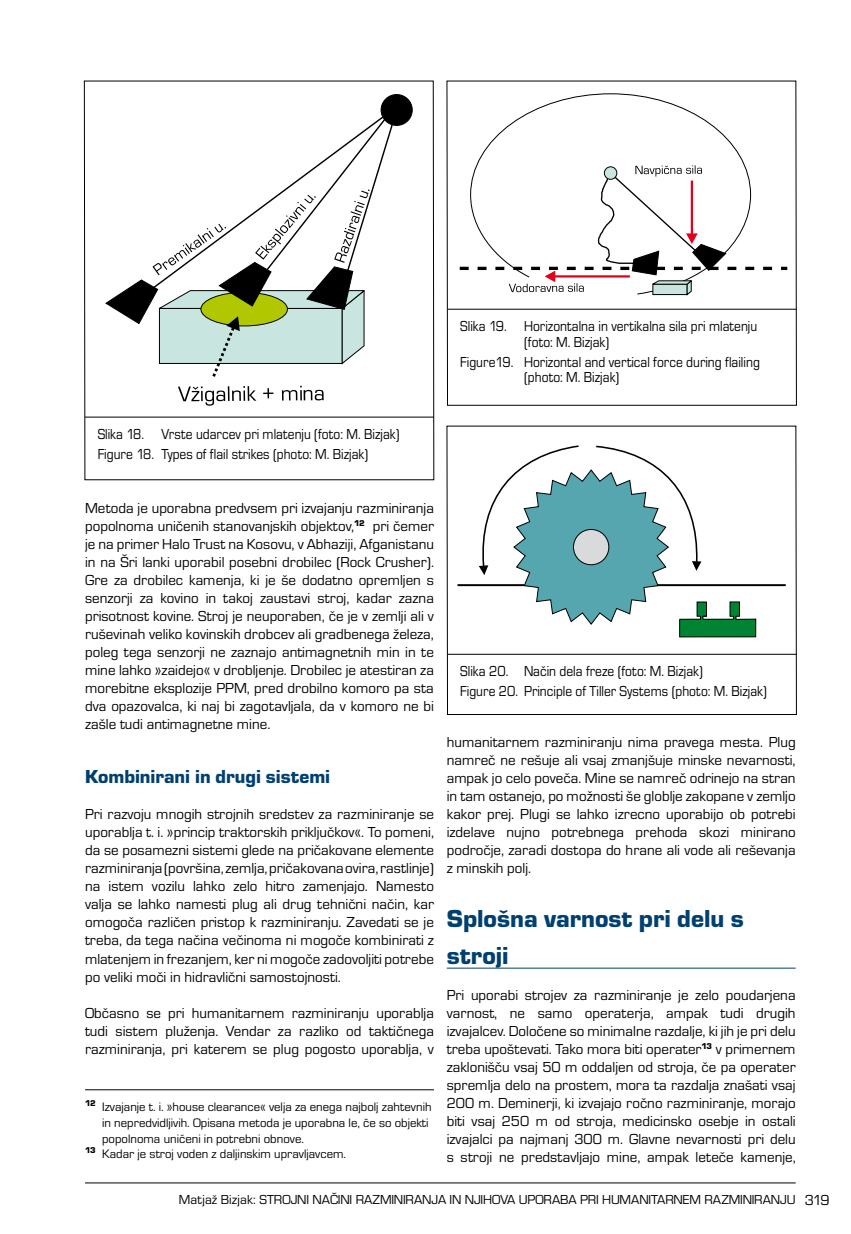
<style>
.page{position:relative;width:851px;height:1234px;background:#fff}
.page>*{position:absolute;margin:0;border:0;box-sizing:border-box;transform-origin:0 0}
.t1{font:25.5px/36px "Eurostile TEE Blac";color:#004071}
.t2{font:19.5px "Eurostile TEE Blac";color:#004071}
.t3{font:15px/18px "Eurostile TEE";color:#000;text-align:justify}
.t4{font:15px/20px "Eurostile TEE";color:#000;scale:.9 1}
.t5{font:13.5px "Eurostile TEE";letter-spacing:-.01em;color:#000}
.t6{font:12.75px "Eurostile TEE";color:#000}
.s1{font-size:15px}
</style>
<div class="page">
<hr style="left:85px;top:1182px;width:710px;height:1px;background:#000">
<hr style="left:446px;top:967px;width:349px;height:1px;background:#004071">
<hr style="left:85px;top:1089px;width:349px;height:1px;background:#000">
<svg style="left:84px;top:81px;width:350px;height:399px"></svg>
<hr style="left:85px;top:417px;width:349px;height:1px;background:#000">
<svg style="left:446px;top:81px;width:350px;height:324px"></svg>
<hr style="left:447px;top:309px;width:349px;height:1px;background:#000">
<svg style="left:446px;top:425px;width:350px;height:289px"></svg>
<hr style="left:447px;top:654px;width:349px;height:1px;background:#000">
<p class="t4" style="left:524px;top:318px;width:260px;line-height:15.8px;text-indent:-64px">Slika 19. Horizontalna in vertikalna sila pri mlatenju (foto: M. Bizjak)</p>
<p class="t4" style="left:524px;top:354px;width:263px;line-height:15.8px;text-indent:-64px">Figure19. Horizontal and vertical force during flailing (photo: M. Bizjak)</p>
<p class="t4" style="left:98px;top:424px;width:337px">Slika 18. Vrste udarcev pri mlatenju (foto: M. Bizjak)<br>Figure 18. Types of flail strikes (photo: M. Bizjak)</p>
<p class="t3" style="left:85px;top:499px;width:350px">Metoda je uporabna predvsem pri izvajanju razminiranja popolnoma uničenih stanovanjskih objektov,<sup>12</sup> pri čemer je na primer Halo Trust na Kosovu, v Abhaziji, Afganistanu in na Šri lanki uporabil posebni drobilec (Rock Crusher).<br>Gre za drobilec kamenja, ki je še dodatno opremljen s senzorji za kovino in takoj zaustavi stroj, kadar zazna prisotnost kovine. Stroj je neuporaben, če je v zemlji ali v ruševinah veliko kovinskih drobcev ali gradbenega železa, poleg tega senzorji ne zaznajo antimagnetnih min in te mine lahko »zaidejo« v drobljenje. Drobilec je atestiran za morebitne eksplozije PPM, pred drobilno komoro pa sta dva opazovalca, ki naj bi zagotavljala, da v komoro ne bi zašle tudi antimagnetne mine.</p>
<h2 class="t2" style="left:85px;top:766px;width:246px">Kombinirani in drugi sistemi</h2>
<p class="t3" style="left:85px;top:805px;width:350px">Pri razvoju mnogih strojnih sredstev za razminiranje se uporablja t. i. »princip traktorskih priključkov«. To pomeni, da se posamezni sistemi glede na pričakovane elemente razminiranja (površina, zemlja, pričakovana ovira, rastlinje) na istem vozilu lahko zelo hitro zamenjajo. Namesto valja se lahko namesti plug ali drug tehnični način, kar omogoča različen pristop k razminiranju. Zavedati se je treba, da tega načina večinoma ni mogoče kombinirati z mlatenjem in frezanjem, ker ni mogoče zadovoljiti potrebe po veliki moči in hidravlični samostojnosti.</p>
<p class="t3" style="left:85px;top:1003px;width:350px">Občasno se pri humanitarnem razminiranju uporablja tudi sistem pluženja. Vendar za razliko od taktičnega razminiranja, pri katerem se plug pogosto uporablja, v</p>
<p class="t6" style="left:85px;top:1099px;width:348px"><sup>12</sup> Izvajanje t. i. »house clearance« velja za enega najbolj zahtevnih</p>
<p class="t6" style="left:102px;top:1115px;width:328px">in nepredvidljivih. Opisana metoda je uporabna le, če so objekti</p>
<p class="t6" style="left:102px;top:1131px;width:203px">popolnoma uničeni in potrebni obnove.</p>
<p class="t6" style="left:85px;top:1146px;width:262px"><sup>13</sup> Kadar je stroj voden z daljinskim upravljavcem.</p>
<p class="t4" style="left:460px;top:661px;width:342px">Slika 20. Način dela freze (foto: M. Bizjak)<br>Figure 20. Principle of Tiller Systems (photo: M. Bizjak)</p>
<p class="t3" style="left:446px;top:733px;width:350px">humanitarnem razminiranju nima pravega mesta. Plug namreč ne rešuje ali vsaj zmanjšuje minske nevarnosti, ampak jo celo poveča. Mine se namreč odrinejo na stran in tam ostanejo, po možnosti še globlje zakopane v zemljo kakor prej. Plugi se lahko izrecno uporabijo ob potrebi izdelave nujno potrebnega prehoda skozi minirano področje, zaradi dostopa do hrane ali vode ali reševanja z minskih polj.</p>
<h1 class="t1" style="left:446px;top:901px;width:299px">Splošna varnost pri delu s stroji</h1>
<p class="t3" style="left:446px;top:985px;width:350px">Pri uporabi strojev za razminiranje je zelo poudarjena varnost, ne samo operaterja, ampak tudi drugih izvajalcev. Določene so minimalne razdalje, ki jih je pri delu treba upoštevati. Tako mora biti operater<sup>13</sup> v primernem zaklonišču vsaj 50 m oddaljen od stroja, če pa operater spremlja delo na prostem, mora ta razdalja znašati vsaj 200 m. Deminerji, ki izvajajo ročno razminiranje, morajo biti vsaj 250 m od stroja, medicinsko osebje in ostali izvajalci pa najmanj 300 m. Glavne nevarnosti pri delu s stroji ne predstavljajo mine, ampak leteče kamenje,</p>
<p class="t5" style="left:179px;top:1191px;width:652px">Matjaž Bizjak: STROJNI NAČINI RAZMINIRANJA IN NJIHOVA UPORABA PRI HUMANITARNEM RAZMINIRANJU <span class="s1">319</span></p>
</div>
